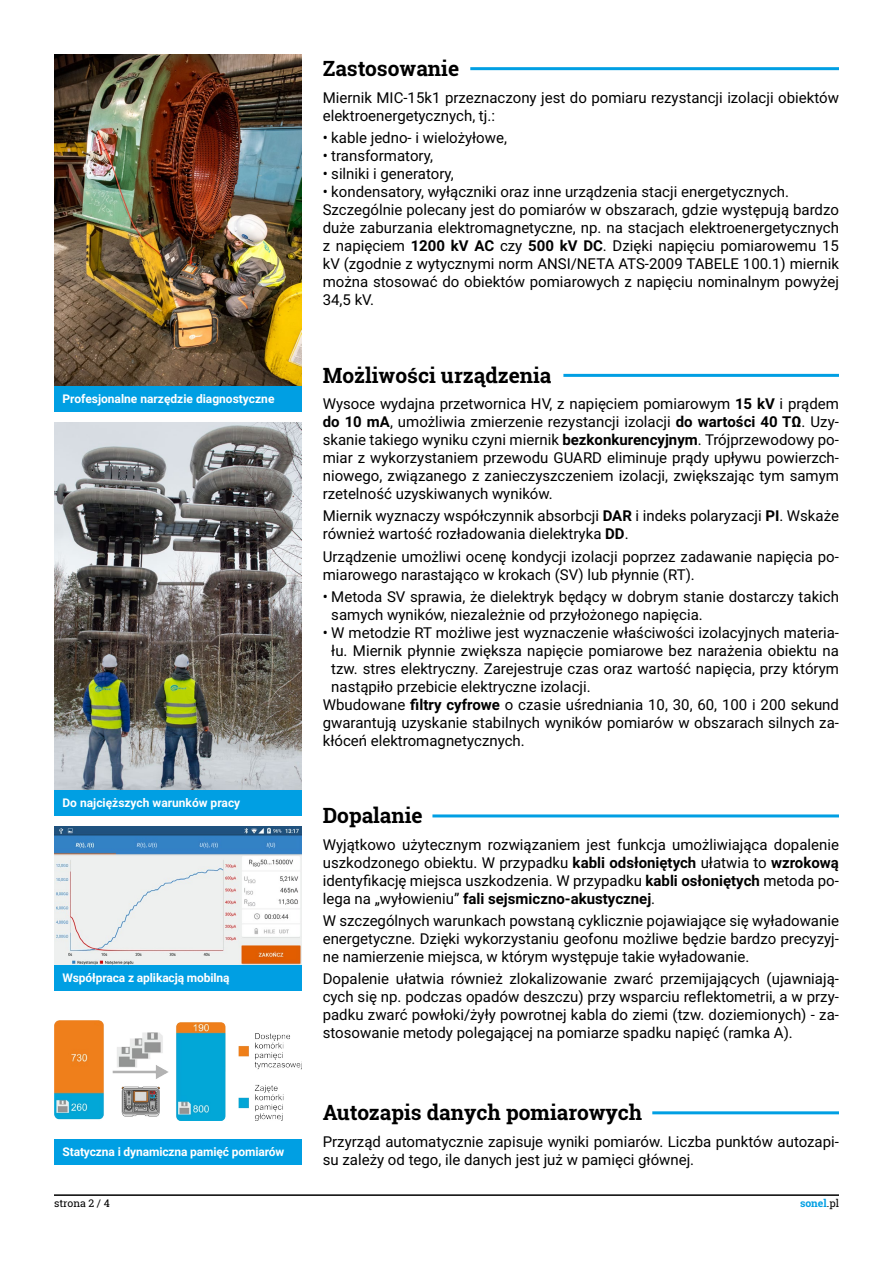
<style>
.page{position:relative;width:893px;height:1263px;background:#fff}
.page>*{position:absolute;margin:0;border:0;box-sizing:border-box;transform-origin:0 0}
.t1{font:700 21px "Roboto Slab";color:#000}
.t2{font:15px/18px "Roboto";color:#000}
.t3{font:700 12px "Roboto";letter-spacing:-.01em;color:#fff}
.t4{font:10.5px "Roboto Slab";color:#000}
.t5{font:700 10.5px "Roboto Slab";color:#009fe3}
.s1{font-weight:700}
.s2{font-weight:400;color:#000}
</style>
<div class="page">
<hr style="left:54px;top:1194px;width:785px;height:2px;background:#000">
<img style="left:54px;top:54px;width:247px;height:333px">
<img style="left:54px;top:422px;width:247px;height:368px">
<hr style="left:470px;top:67px;width:369px;height:3px;background:#009fe3">
<hr style="left:563px;top:374px;width:276px;height:3px;background:#009fe3">
<img style="left:54px;top:826px;width:247px;height:139px">
<div style="left:54px;top:790px;width:247px;height:25px;background:#009fe3"></div>
<div style="left:54px;top:387px;width:247px;height:25px;background:#009fe3"></div>
<div style="left:54px;top:965px;width:247px;height:25px;background:#009fe3"></div>
<hr style="left:432px;top:814px;width:407px;height:3px;background:#009fe3">
<img style="left:54px;top:1020px;width:247px;height:100px">
<hr style="left:652px;top:1111px;width:187px;height:3px;background:#009fe3">
<div style="left:54px;top:1139px;width:247px;height:26px;background:#009fe3"></div>
<p class="t3" style="left:63px;top:391px;width:213px">Profesjonalne narzędzie diagnostyczne</p>
<p class="t3" style="left:63px;top:794px;width:179px">Do najcięższych warunków pracy</p>
<p class="t3" style="left:63px;top:969px;width:169px">Współpraca z aplikacją mobilną</p>
<p class="t3" style="left:63px;top:1143px;width:223px">Statyczna i dynamiczna pamięć pomiarów</p>
<h1 class="t1" style="left:323px;top:54px;width:138px">Zastosowanie</h1>
<p class="t2" style="left:323px;top:88px;width:518px">Miernik MIC-15k1 przeznaczony jest do pomiaru rezystancji izolacji obiektów elektroenergetycznych, tj.:</p>
<p class="t2" style="left:323px;top:128px;width:186px">• kable jedno- i wielożyłowe,</p>
<p class="t2" style="left:323px;top:146px;width:112px">• transformatory,</p>
<p class="t2" style="left:323px;top:164px;width:133px">• silniki i generatory,</p>
<p class="t2" style="left:323px;top:182px;width:518px">• kondensatory, wyłączniki oraz inne urządzenia stacji energetycznych.<br>Szczególnie polecany jest do pomiarów w obszarach, gdzie występują bardzo duże zaburzania elektromagnetyczne, np. na stacjach elektroenergetycznych z napięciem <span class="s1">1200 kV AC</span> czy <span class="s1">500 kV DC</span>. Dzięki napięciu pomiarowemu 15 kV (zgodnie z wytycznymi norm ANSI/NETA ATS-2009 TABELE 100.1) miernik można stosować do obiektów pomiarowych z napięciu nominalnym powyżej 34,5 kV.</p>
<h1 class="t1" style="left:323px;top:361px;width:230px">Możliwości urządzenia</h1>
<p class="t2" style="left:323px;top:394px;width:518px;text-align:justify">Wysoce wydajna przetwornica HV, z napięciem pomiarowym <span class="s1">15 kV</span> i prądem <span class="s1">do 10 mA</span>, umożliwia zmierzenie rezystancji izolacji <span class="s1">do wartości 40 TΩ</span>. Uzy&shy;skanie takiego wyniku czyni miernik <span class="s1">bezkonkurencyjnym</span>. Trójprzewodowy po&shy;miar z wykorzystaniem przewodu GUARD eliminuje prądy upływu powierzch&shy;niowego, związanego z zanieczyszczeniem izolacji, zwiększając tym samym rzetelność uzyskiwanych wyników.</p>
<p class="t2" style="left:323px;top:507px;width:518px">Miernik wyznaczy współczynnik absorbcji <span class="s1">DAR</span> i indeks polaryzacji <span class="s1">PI</span>. Wskaże również wartość rozładowania dielektryka <span class="s1">DD</span>.</p>
<p class="t2" style="left:323px;top:547px;width:518px">Urządzenie umożliwi ocenę kondycji izolacji poprzez zadawanie napięcia po&shy;miarowego narastająco w krokach (SV) lub płynnie (RT).</p>
<p class="t2" style="left:331px;top:587px;width:509px;text-indent:-9px">• Metoda SV sprawia, że dielektryk będący w dobrym stanie dostarczy takich samych wyników, niezależnie od przyłożonego napięcia.</p>
<p class="t2" style="left:323px;top:623px;width:518px">• W metodzie RT możliwe jest wyznaczenie właściwości izolacyjnych materia-</p>
<p class="t2" style="left:331px;top:641px;width:509px">łu. Miernik płynnie zwiększa napięcie pomiarowe bez narażenia obiektu na</p>
<p class="t2" style="left:331px;top:659px;width:509px">tzw. stres elektryczny. Zarejestruje czas oraz wartość napięcia, przy którym</p>
<p class="t2" style="left:331px;top:677px;width:261px">nastąpiło przebicie elektryczne izolacji.</p>
<p class="t2" style="left:323px;top:695px;width:518px">Wbudowane <span class="s1">filtry cyfrowe</span> o czasie uśredniania 10, 30, 60, 100 i 200 sekund</p>
<p class="t2" style="left:323px;top:713px;width:518px">gwarantują uzyskanie stabilnych wyników pomiarów w obszarach silnych za-</p>
<p class="t2" style="left:323px;top:731px;width:203px">kłóceń elektromagnetycznych.</p>
<h1 class="t1" style="left:323px;top:801px;width:102px">Dopalanie</h1>
<p class="t2" style="left:323px;top:835px;width:518px;text-align:justify">Wyjątkowo użytecznym rozwiązaniem jest funkcja umożliwiająca dopalenie uszkodzonego obiektu. W przypadku <span class="s1">kabli odsłoniętych</span> ułatwia to <span class="s1">wzrokową </span>identyfikację miejsca uszkodzenia. W przypadku <span class="s1">kabli osłoniętych</span> metoda po&shy;lega na „wyłowieniu” <span class="s1">fali sejsmiczno-akustycznej</span>.</p>
<p class="t2" style="left:323px;top:911px;width:518px;text-align:justify">W szczególnych warunkach powstaną cyklicznie pojawiające się wyładowanie energetyczne. Dzięki wykorzystaniu geofonu możliwe będzie bardzo precyzyj&shy;ne namierzenie miejsca, w którym występuje takie wyładowanie.</p>
<p class="t2" style="left:323px;top:969px;width:518px;text-align:justify">Dopalenie ułatwia również zlokalizowanie zwarć przemijających (ujawniają&shy;cych się np. podczas opadów deszczu) przy wsparciu reflektometrii, a w przy&shy;padku zwarć powłoki/żyły powrotnej kabla do ziemi (tzw. doziemionych) - za&shy;stosowanie metody polegającej na pomiarze spadku napięć (ramka A).</p>
<h1 class="t1" style="left:323px;top:1098px;width:321px">Autozapis danych pomiarowych</h1>
<p class="t2" style="left:323px;top:1132px;width:518px">Przyrząd automatycznie zapisuje wyniki pomiarów. Liczba punktów autozapi&shy;su zależy od tego, ile danych jest już w pamięci głównej.</p>
<p class="t4" style="left:54px;top:1196px;width:57px">strona 2 / 4</p>
<p class="t5" style="left:800px;top:1196px;width:40px">sonel<span class="s2">.pl</span></p>
</div>
